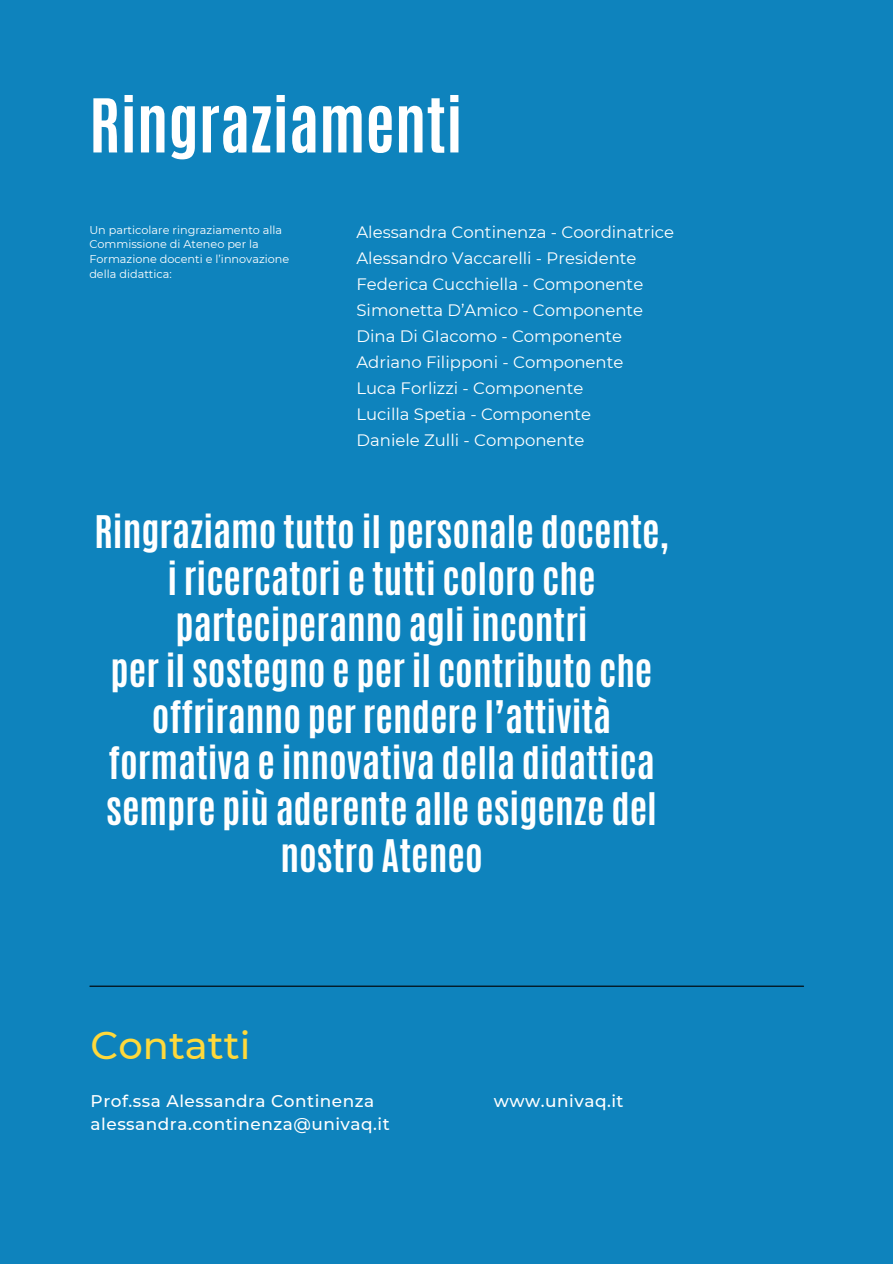
<style>
.page{position:relative;width:893px;height:1264px;background:#fff}
.page>*{position:absolute;margin:0;border:0;box-sizing:border-box;transform-origin:0 0}
.t1{font:700 63px "Antonio";color:#fff}
.t2{font:500 38.4px "Montserrat";color:#ffd93b}
.t3{font:700 37.5px/46.2px "Antonio";color:#fff;text-align:center}
.t4{font:500 16.95px/23.1px "Montserrat";letter-spacing:.03em;color:#fff}
.t5{font:16.5px/25.8px "Montserrat";color:#fff}
.t6{font:11.25px/14.7px "Montserrat";color:#fff}
</style>
<div class="page">
<div style="left:0;top:0;width:892px;height:1263px;background:#0e83bd"></div>
<hr style="left:90px;top:985px;width:713px;height:1px;background:#000">
<h2 class="t1" style="left:89px;top:80px;width:374px">Ringraziamenti</h2>
<h4 class="t6" style="left:89px;top:222px;width:201px">Un particolare ringraziamento alla<br>Commissione di Ateneo per la<br>Formazione docenti e l’innovazione della didattica:</h4>
<p class="t5" style="left:356px;top:219px;width:319px">Alessandra Continenza - Coordinatrice<br>Alessandro Vaccarelli - Presidente<br>Federica Cucchiella - Componente<br>Simonetta D’Amico - Componente<br>Dina Di GIacomo - Componente<br>Adriano Filipponi - Componente<br>Luca Forlizzi - Componente<br>Lucilla Spetia - Componente<br>Daniele Zulli - Componente</p>
<h1 class="t3" style="left:94px;top:509px;width:575px">Ringraziamo tutto il personale docente, i ricercatori e tutti coloro che parteciperanno agli incontri<br>per il sostegno e per il contributo che offriranno per rendere l’attività formativa e innovativa della didattica sempre più aderente alle esigenze del nostro Ateneo</h1>
<h2 class="t2" style="left:91px;top:1021px;width:161px">Contatti</h2>
<h3 class="t4" style="left:91px;top:1089px;width:300px">Prof.ssa Alessandra Continenza alessandra.continenza@univaq.it</h3>
<h3 class="t4" style="left:493px;top:1089px;width:131px">www.univaq.it</h3>
</div>
